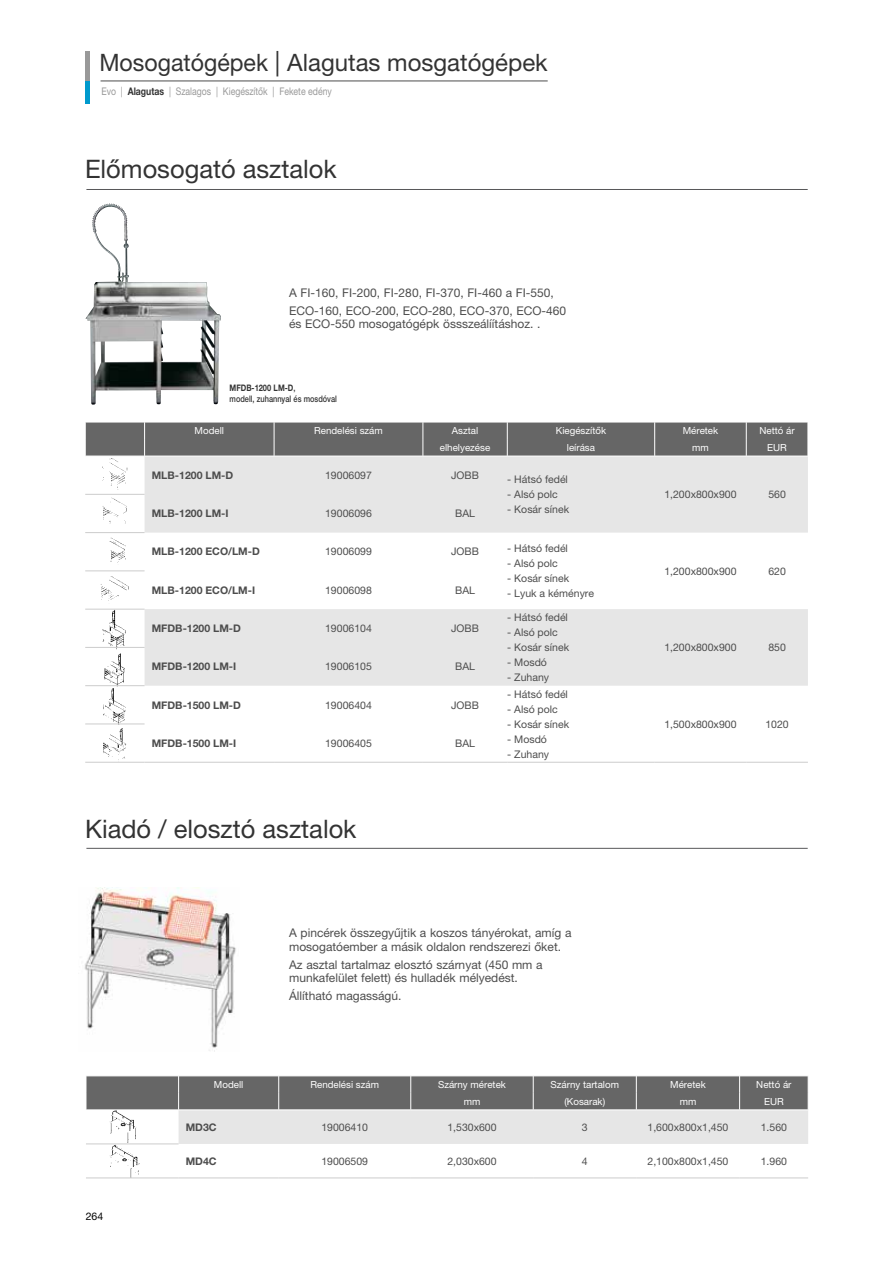
<style>
.page{position:relative;width:893px;height:1263px;background:#fff}
.page>*{position:absolute;margin:0;border:0;box-sizing:border-box;transform-origin:0 0}
.t1{font:25.5px "Helvetica Neue LT Pro";color:#333}
.t2{font:24px "Helvetica Neue LT Pro";color:#333;scale:.96 1}
.t3{font:12px/13.5px "Helvetica Neue LT Pro";color:#4d4d4d}
.t4{font:10.5px "Helvetica Neue LT Pro";color:#4d4d4d}
.t5{font:700 10.5px "Helvetica Neue LT Pro";color:#4d4d4d}
.t6{font:10.5px "Helvetica Neue LT Pro";color:#999;scale:.83 1}
.t7{font:10.5px "Helvetica Neue LT Pro";color:#000}
.t8{font:9.75px "Helvetica Neue LT Pro";color:#fff}
.t9{font:500 9px/10.5px "Helvetica Neue LT Pro";color:#333;scale:.82 1}
.s1{font-size:25.5px}
.s2{font-weight:700;color:#333}
.s3{font-weight:700}
</style>
<div class="page">
<hr style="left:85px;top:81px;width:4px;height:22px;background:#009acd">
<img style="left:109px;top:538px;width:17px;height:25px">
<img style="left:101px;top:576px;width:27px;height:25px">
<img style="left:102px;top:608px;width:25px;height:77px">
<img style="left:102px;top:459px;width:25px;height:29px">
<img style="left:103px;top:498px;width:24px;height:26px">
<img style="left:103px;top:688px;width:23px;height:36px">
<img style="left:103px;top:728px;width:23px;height:32px">
<img style="left:85px;top:203px;width:136px;height:202px">
<img style="left:110px;top:1145px;width:29px;height:32px">
<img style="left:84px;top:888px;width:152px;height:163px">
<hr style="left:86px;top:848px;width:722px;height:1px;background:#58585a">
<hr style="left:86px;top:189px;width:722px;height:1px;background:#58585a">
<svg style="left:145px;top:457px;width:663px;height:229px;fill:#e6e6e6"></svg>
<hr style="left:507px;top:762px;width:148px;height:1px;background:#ccc">
<hr style="left:655px;top:762px;width:91px;height:1px;background:#ccc">
<hr style="left:746px;top:762px;width:62px;height:1px;background:#ccc">
<hr style="left:85px;top:494px;width:60px;height:1px;background:#ccc">
<hr style="left:85px;top:532px;width:60px;height:1px;background:#ccc">
<svg style="left:85px;top:422px;width:723px;height:34px;background:#6b6b6b"></svg>
<hr style="left:85px;top:762px;width:60px;height:1px;background:#ccc">
<hr style="left:85px;top:571px;width:60px;height:1px;background:#ccc">
<hr style="left:85px;top:609px;width:60px;height:1px;background:#ccc">
<hr style="left:85px;top:647px;width:60px;height:1px;background:#ccc">
<hr style="left:85px;top:685px;width:60px;height:1px;background:#ccc">
<hr style="left:85px;top:724px;width:60px;height:1px;background:#ccc">
<hr style="left:145px;top:762px;width:129px;height:1px;background:#ccc">
<hr style="left:274px;top:762px;width:149px;height:1px;background:#ccc">
<hr style="left:423px;top:762px;width:84px;height:1px;background:#ccc">
<hr style="left:86px;top:1177px;width:93px;height:1px;background:#ccc">
<hr style="left:179px;top:1177px;width:100px;height:1px;background:#ccc">
<hr style="left:279px;top:1177px;width:132px;height:1px;background:#ccc">
<svg style="left:86px;top:1076px;width:723px;height:68px;background:#aaa"></svg>
<hr style="left:411px;top:1177px;width:122px;height:1px;background:#ccc">
<hr style="left:533px;top:1177px;width:103px;height:1px;background:#ccc">
<hr style="left:636px;top:1177px;width:104px;height:1px;background:#ccc">
<hr style="left:740px;top:1177px;width:68px;height:1px;background:#ccc">
<hr style="left:101px;top:81px;width:447px;height:1px;background:#4d4d4d">
<hr style="left:85px;top:51px;width:4px;height:30px;background:#999">
<h2 class="t2" style="left:99px;top:48px;width:468px">Mosogatógépek <span class="s1">|</span> Alagutas mosgatógépek</h2>
<p class="t6" style="left:101px;top:85px;width:279px">Evo | <span class="s2">Alagutas</span> | Szalagos | Kiegészítők | Fekete edény</p>
<h1 class="t1" style="left:85px;top:154px;width:253px">Előmosogató asztalok</h1>
<p class="t3" style="left:289px;top:283px;width:279px;line-height:17.7px">A FI-160, FI-200, FI-280, FI-370, FI-460 a FI-550,<br>ECO-160, ECO-200, ECO-280, ECO-370, ECO-460</p>
<p class="t3" style="left:289px;top:317px;width:253px">és ECO-550 mosogatógépk össszeálíításhoz. .</p>
<p class="t9" style="left:230px;top:383px;width:132px"><span class="s3">MFDB-1200 LM-D</span>,<br>modell, zuhannyal és mosdóval</p>
<p class="t8" style="left:195px;top:425px;width:31px">Modell</p>
<p class="t8" style="left:314px;top:425px;width:70px">Rendelési szám</p>
<p class="t8" style="left:452px;top:425px;width:28px">Asztal</p>
<p class="t8" style="left:556px;top:425px;width:52px">Kiegészítők</p>
<p class="t8" style="left:683px;top:425px;width:37px">Méretek</p>
<p class="t8" style="left:759px;top:425px;width:37px">Nettó ár</p>
<p class="t8" style="left:440px;top:442px;width:52px">elhelyezése</p>
<p class="t8" style="left:567px;top:442px;width:30px">leírása</p>
<p class="t8" style="left:692px;top:442px;width:18px">mm</p>
<p class="t8" style="left:767px;top:442px;width:21px">EUR</p>
<p class="t5" style="left:152px;top:469px;width:83px">MLB-1200 LM-D</p>
<p class="t4" style="left:325px;top:469px;width:48px">19006097</p>
<p class="t4" style="left:451px;top:469px;width:29px">JOBB</p>
<p class="t4" style="left:507px;top:473px;width:62px">- Hátsó fedél</p>
<p class="t4" style="left:507px;top:488px;width:52px">- Alsó polc</p>
<p class="t4" style="left:507px;top:503px;width:63px">- Kosár sínek</p>
<p class="t4" style="left:664px;top:488px;width:74px">1,200x800x900</p>
<p class="t4" style="left:768px;top:488px;width:19px">560</p>
<p class="t5" style="left:152px;top:507px;width:78px">MLB-1200 LM-I</p>
<p class="t4" style="left:325px;top:507px;width:48px">19006096</p>
<p class="t4" style="left:455px;top:507px;width:21px">BAL</p>
<p class="t5" style="left:152px;top:545px;width:110px">MLB-1200 ECO/LM-D</p>
<p class="t4" style="left:325px;top:545px;width:48px">19006099</p>
<p class="t4" style="left:451px;top:545px;width:29px">JOBB</p>
<p class="t4" style="left:507px;top:542px;width:62px">- Hátsó fedél</p>
<p class="t4" style="left:507px;top:557px;width:52px">- Alsó polc</p>
<p class="t4" style="left:507px;top:572px;width:63px">- Kosár sínek</p>
<p class="t4" style="left:507px;top:587px;width:88px">- Lyuk a kéményre</p>
<p class="t4" style="left:664px;top:565px;width:74px">1,200x800x900</p>
<p class="t4" style="left:768px;top:565px;width:19px">620</p>
<p class="t5" style="left:152px;top:583px;width:105px">MLB-1200 ECO/LM-I</p>
<p class="t4" style="left:325px;top:584px;width:48px">19006098</p>
<p class="t4" style="left:455px;top:584px;width:21px">BAL</p>
<p class="t5" style="left:152px;top:622px;width:91px">MFDB-1200 LM-D</p>
<p class="t4" style="left:325px;top:622px;width:48px">19006104</p>
<p class="t4" style="left:451px;top:622px;width:29px">JOBB</p>
<p class="t4" style="left:507px;top:611px;width:62px">- Hátsó fedél</p>
<p class="t4" style="left:507px;top:626px;width:52px">- Alsó polc</p>
<p class="t4" style="left:507px;top:641px;width:63px">- Kosár sínek</p>
<p class="t4" style="left:507px;top:656px;width:41px">- Mosdó</p>
<p class="t4" style="left:507px;top:671px;width:43px">- Zuhany</p>
<p class="t4" style="left:664px;top:641px;width:74px">1,200x800x900</p>
<p class="t4" style="left:768px;top:641px;width:19px">850</p>
<p class="t5" style="left:152px;top:660px;width:86px">MFDB-1200 LM-I</p>
<p class="t4" style="left:325px;top:660px;width:48px">19006105</p>
<p class="t4" style="left:455px;top:660px;width:21px">BAL</p>
<p class="t5" style="left:152px;top:698px;width:91px">MFDB-1500 LM-D</p>
<p class="t4" style="left:325px;top:699px;width:48px">19006404</p>
<p class="t4" style="left:451px;top:699px;width:29px">JOBB</p>
<p class="t4" style="left:507px;top:688px;width:62px">- Hátsó fedél</p>
<p class="t4" style="left:507px;top:703px;width:52px">- Alsó polc</p>
<p class="t4" style="left:507px;top:718px;width:63px">- Kosár sínek</p>
<p class="t4" style="left:507px;top:733px;width:41px">- Mosdó</p>
<p class="t4" style="left:507px;top:748px;width:43px">- Zuhany</p>
<p class="t4" style="left:664px;top:718px;width:74px">1,500x800x900</p>
<p class="t4" style="left:765px;top:718px;width:25px">1020</p>
<p class="t5" style="left:152px;top:736px;width:86px">MFDB-1500 LM-I</p>
<p class="t4" style="left:325px;top:737px;width:48px">19006405</p>
<p class="t4" style="left:455px;top:737px;width:21px">BAL</p>
<h1 class="t1" style="left:85px;top:813px;width:273px">Kiadó / elosztó asztalok</h1>
<p class="t3" style="left:289px;top:926px;width:284px">A pincérek összegyűjtik a koszos tányérokat, amíg a mosogatóember a másik oldalon rendszerezi őket.</p>
<p class="t3" style="left:289px;top:957px;width:255px">Az asztal tartalmaz elosztó szárnyat (450 mm a munkafelület felett) és hulladék mélyedést.</p>
<p class="t3" style="left:289px;top:989px;width:114px">Állítható magasságú.</p>
<p class="t7" style="left:86px;top:1210px;width:19px">264</p>
<p class="t8" style="left:214px;top:1079px;width:31px">Modell</p>
<p class="t8" style="left:310px;top:1079px;width:70px">Rendelési szám</p>
<p class="t8" style="left:438px;top:1079px;width:69px">Szárny méretek</p>
<p class="t8" style="left:551px;top:1079px;width:70px">Szárny tartalom</p>
<p class="t8" style="left:670px;top:1079px;width:37px">Méretek</p>
<p class="t8" style="left:756px;top:1079px;width:37px">Nettó ár</p>
<p class="t8" style="left:464px;top:1095px;width:18px">mm</p>
<p class="t8" style="left:564px;top:1095px;width:42px">(Kosarak)</p>
<p class="t8" style="left:680px;top:1095px;width:18px">mm</p>
<p class="t8" style="left:764px;top:1095px;width:21px">EUR</p>
<p class="t5" style="left:186px;top:1120px;width:32px">MD3C</p>
<p class="t4" style="left:321px;top:1121px;width:48px">19006410</p>
<p class="t4" style="left:447px;top:1121px;width:51px">1,530x600</p>
<p class="t4" style="left:582px;top:1121px;width:7px">3</p>
<p class="t4" style="left:647px;top:1121px;width:82px">1,600x800x1,450</p>
<p class="t4" style="left:761px;top:1121px;width:28px">1.560</p>
<p class="t5" style="left:186px;top:1154px;width:32px">MD4C</p>
<p class="t4" style="left:321px;top:1154px;width:48px">19006509</p>
<p class="t4" style="left:447px;top:1154px;width:51px">2,030x600</p>
<p class="t4" style="left:582px;top:1154px;width:7px">4</p>
<p class="t4" style="left:647px;top:1154px;width:82px">2,100x800x1,450</p>
<p class="t4" style="left:761px;top:1154px;width:28px">1.960</p>
</div>
